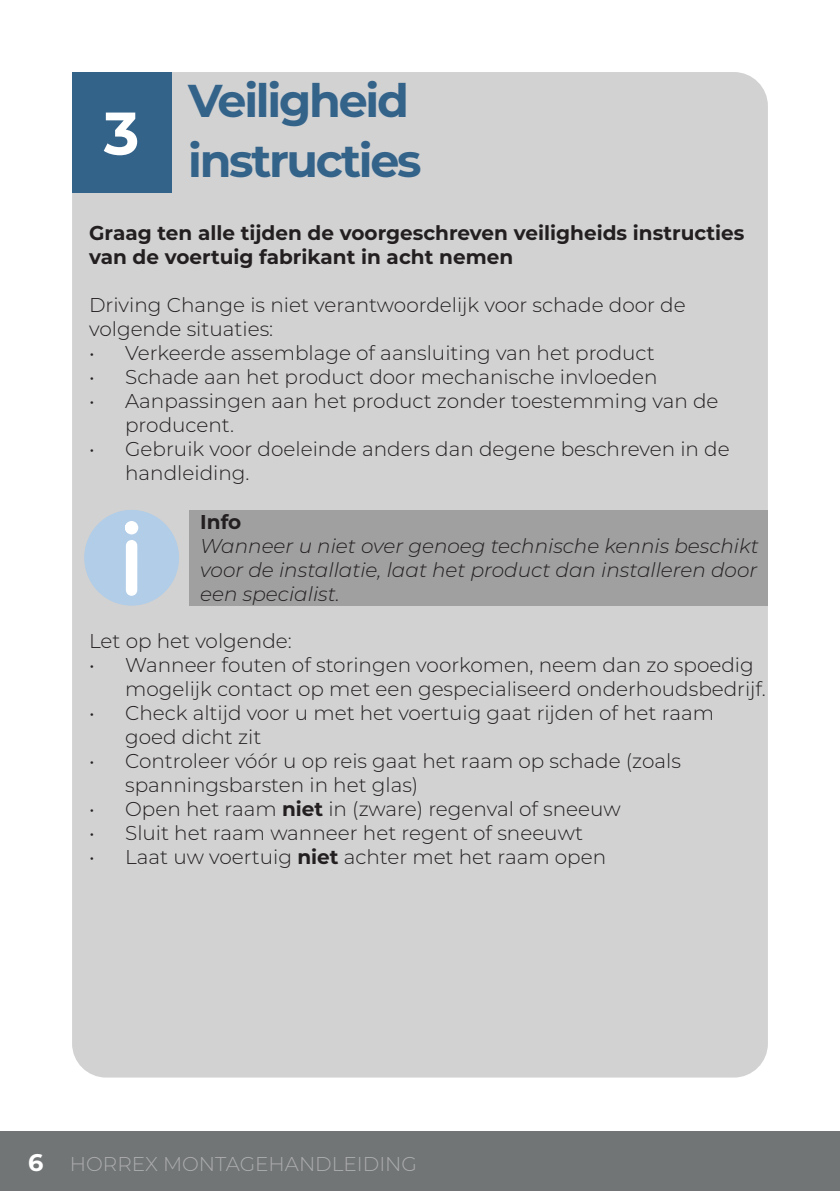
<style>
.page{position:relative;width:840px;height:1191px;background:#fff}
.page>*{position:absolute;margin:0;border:0;box-sizing:border-box;transform-origin:0 0}
.t1{font:700 60px "Montserrat";color:#fff}
.t2{font:700 46px "Montserrat";letter-spacing:-.05em;color:#34638a}
.t3{font:300 20px/24px "Montserrat";color:#231f20}
.t4{font:italic 300 20px/24px "Montserrat";color:#231f20;text-align:justify}
.t5{font:700 20px/24px "Montserrat";color:#231f20}
.t6{font:300 20px "Montserrat";color:#acacad}
.s1{font-weight:700}
.s2{font-weight:700;font-size:24px;color:#fff}
</style>
<div class="page">
<div style="left:0;top:1131px;width:839px;height:60px;background:#717576"></div>
<div style="left:72px;top:72px;width:695px;height:1005px;background:#d2d2d2;border-radius:34px"></div>
<div style="left:72px;top:72px;width:99px;height:121px;background:#34638a"></div>
<div style="left:85px;top:510px;width:93px;height:95px;background:#b1cde8;border-radius:50%"></div>
<svg style="left:126px;top:540px;width:11px;height:56px"></svg>
<svg style="left:125px;top:521px;width:13px;height:13px"></svg>
<div style="left:189px;top:510px;width:578px;height:95px;background:#a0a0a1"></div>
<p class="t1" style="left:104px;top:90px;width:37px">3</p>
<p class="t2" style="left:188px;top:67px;width:222px">Veiligheid</p>
<p class="t2" style="left:188px;top:127px;width:235px">instructies</p>
<p class="t5" style="left:89px;top:220px;width:656px">Graag ten alle tijden de voorgeschreven veiligheids instructies van de voertuig fabrikant in acht nemen</p>
<p class="t3" style="left:89px;top:292px;width:598px">Driving Change is niet verantwoordelijk voor schade door de volgende situaties:</p>
<p class="t3" style="left:89px;top:340px;width:567px">• Verkeerde assemblage of aansluiting van het product</p>
<p class="t3" style="left:89px;top:364px;width:569px">• Schade aan het product door mechanische invloeden</p>
<p class="t3" style="left:125px;top:388px;width:594px;text-indent:-36px">• Aanpassingen aan het product zonder toestemming van de producent.</p>
<p class="t3" style="left:125px;top:436px;width:605px;text-indent:-36px">• Gebruik voor doeleinde anders dan degene beschreven in de handleiding.</p>
<p class="t5" style="left:200px;top:509px;width:43px">Info</p>
<p class="t4" style="left:200px;top:533px;width:559px">Wanneer u niet over genoeg technische kennis beschikt voor de installatie, laat het product dan installeren door een specialist.</p>
<p class="t3" style="left:89px;top:628px;width:204px">Let op het volgende:</p>
<p class="t3" style="left:125px;top:652px;width:642px;text-indent:-36px">• Wanneer fouten of storingen voorkomen, neem dan zo spoedig mogelijk contact op met een gespecialiseerd onderhoudsbedrijf.</p>
<p class="t3" style="left:125px;top:700px;width:590px;text-indent:-36px">• Check altijd voor u met het voertuig gaat rijden of het raam goed dicht zit</p>
<p class="t3" style="left:125px;top:748px;width:557px;text-indent:-36px">• Controleer vóór u op reis gaat het raam op schade (zoals spanningsbarsten in het glas)</p>
<p class="t3" style="left:89px;top:796px;width:533px">• Open het raam <span class="s1">niet</span> in (zware) regenval of sneeuw</p>
<p class="t3" style="left:89px;top:820px;width:495px">• Sluit het raam wanneer het regent of sneeuwt</p>
<p class="t3" style="left:89px;top:844px;width:518px">• Laat uw voertuig <span class="s1">niet</span> achter met het raam open</p>
<p class="t6" style="left:28px;top:1150px;width:390px"><span class="s2">6</span> HORREX MONTAGEHANDLEIDING</p>
</div>
